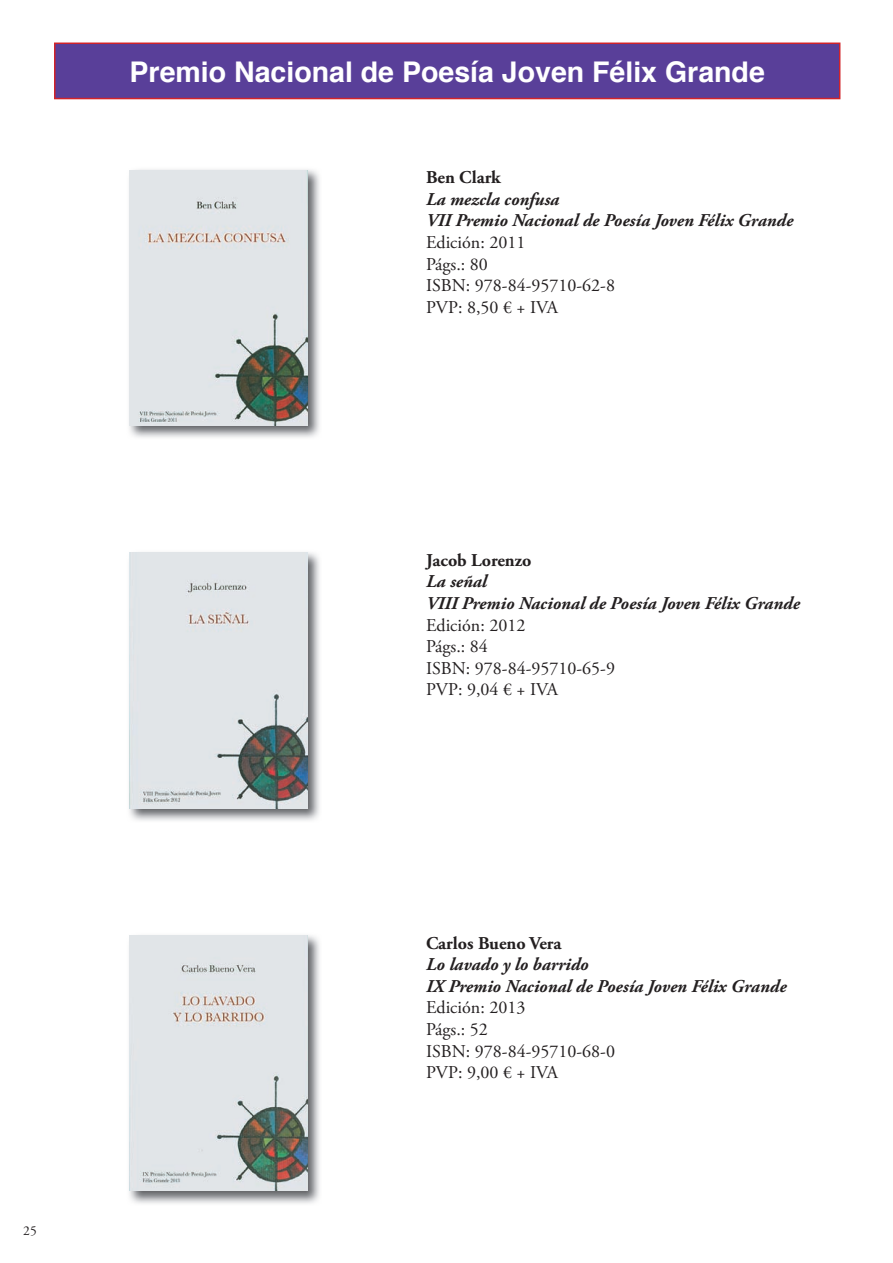
<style>
.page{position:relative;width:893px;height:1263px;background:#fff}
.page>*{position:absolute;margin:0;border:0;box-sizing:border-box;transform-origin:0 0}
.t1{font:700 28.5px "Helvetica";color:#fff}
.t2{font:18px/21.6px "Adobe Garamond Pro";color:#231f20}
.t3{font:italic 700 18px/21.6px "Adobe Garamond Pro";color:#231f20}
.t4{font:700 18px "Adobe Garamond Pro";color:#231f20}
.t5{font:13.5px "Adobe Garamond Pro";color:#231f20}
</style>
<div class="page">
<img style="left:129px;top:552px;width:191px;height:269px">
<img style="left:129px;top:553px;width:179px;height:255px">
<img style="left:129px;top:935px;width:191px;height:269px">
<img style="left:129px;top:935px;width:179px;height:256px">
<div style="left:55px;top:43px;width:785px;height:56px;background:#593f99"></div>
<div style="left:54px;top:43px;width:786px;height:56px;border:2px solid #d1232a"></div>
<img style="left:129px;top:169px;width:191px;height:269px">
<img style="left:129px;top:170px;width:179px;height:255px">
<p class="t5" style="left:23px;top:1222px;width:15px">25</p>
<h1 class="t1" style="left:130px;top:49px;width:637px">Premio Nacional de Poesía Joven Félix Grande</h1>
<p class="t4" style="left:426px;top:167px;width:77px">Ben Clark</p>
<p class="t3" style="left:426px;top:189px;width:369px">La mezcla confusa<br>VII Premio Nacional de Poesía Joven Félix Grande</p>
<p class="t2" style="left:426px;top:232px;width:190px">Edición: 2011<br>Págs.: 80<br>ISBN: 978-84-95710-62-8<br>PVP: 8,50 € + IVA</p>
<p class="t4" style="left:426px;top:550px;width:107px">Jacob Lorenzo</p>
<p class="t3" style="left:426px;top:571px;width:375px">La señal<br>VIII Premio Nacional de Poesía Joven Félix Grande</p>
<p class="t2" style="left:426px;top:615px;width:190px">Edición: 2012<br>Págs.: 84<br>ISBN: 978-84-95710-65-9<br>PVP: 9,04 € + IVA</p>
<p class="t4" style="left:426px;top:932px;width:137px">Carlos Bueno Vera</p>
<p class="t3" style="left:426px;top:954px;width:362px">Lo lavado y lo barrido<br>IX Premio Nacional de Poesía Joven Félix Grande</p>
<p class="t2" style="left:426px;top:997px;width:190px">Edición: 2013<br>Págs.: 52<br>ISBN: 978-84-95710-68-0<br>PVP: 9,00 € + IVA</p>
</div>
